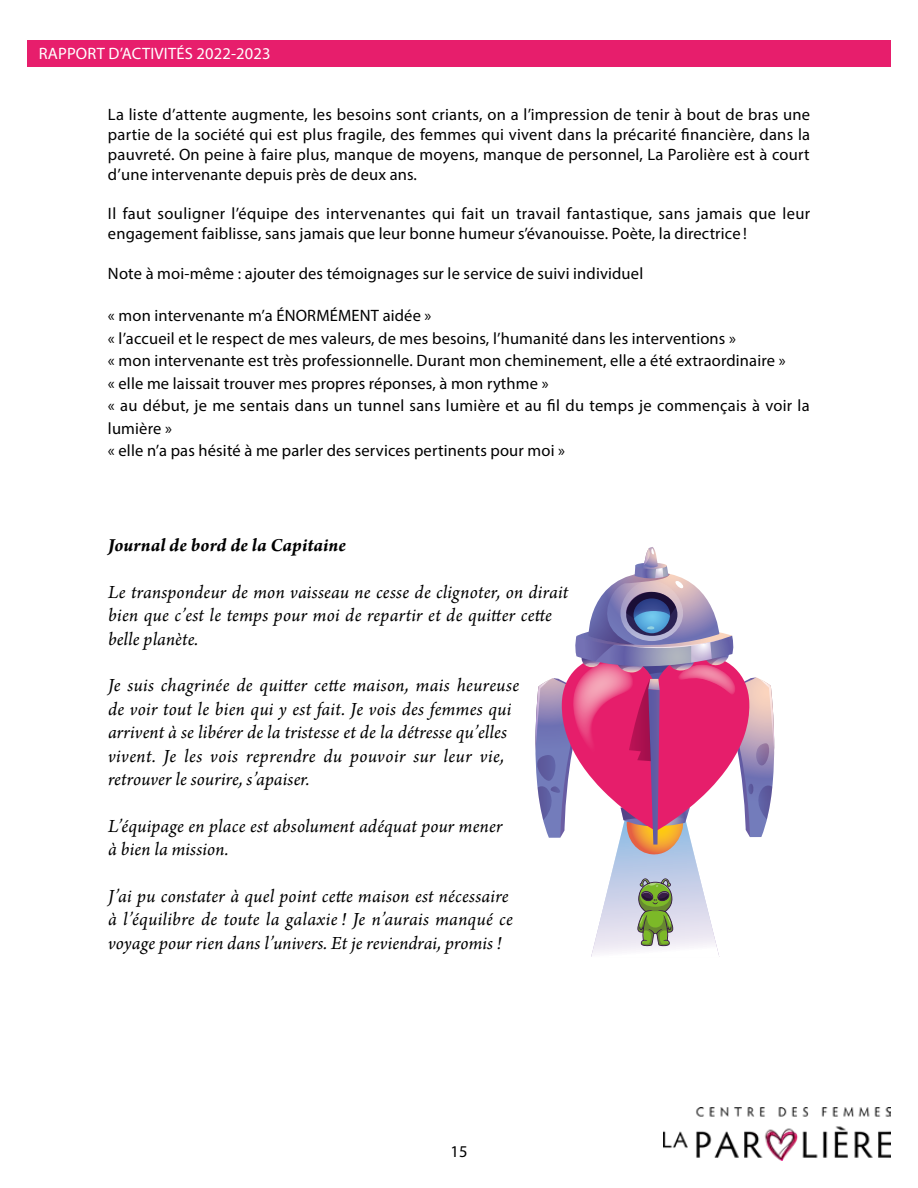
<style>
.page{position:relative;width:918px;height:1188px;background:#fff}
.page>*{position:absolute;margin:0;border:0;box-sizing:border-box;transform-origin:0 0}
.t1{font:italic 19.5px/23.4px "Arno Pro";letter-spacing:.01em;color:#000}
.t2{font:italic 700 19.5px "Arno Pro";letter-spacing:.005em;color:#000}
.t3{font:16.5px/22.5px "Myriad Pro";letter-spacing:.01em;color:#000}
.t4{font:16.5px "Myriad Pro";letter-spacing:.01em;color:#fff}
</style>
<div class="page">
<div style="left:27px;top:40px;width:864px;height:28px;background:#e71e6c"></div>
<img style="left:663px;top:1107px;width:228px;height:54px">
<svg style="left:535px;top:547px;width:240px;height:410px"></svg>
<p class="t4" style="left:39px;top:43px;width:233px">RAPPORT D’ACTIVITÉS 2022-2023</p>
<p class="t3" style="left:108px;top:105px;width:704px;line-height:19.8px;text-align:justify">La liste d’attente augmente, les besoins sont criants, on a l’impression de tenir à bout de bras une partie de la société qui est plus fragile, des femmes qui vivent dans la précarité financière, dans la pauvreté. On peine à faire plus, manque de moyens, manque de personnel, La Parolière est à court d’une intervenante depuis près de deux ans.</p>
<p class="t3" style="left:108px;top:204px;width:704px;line-height:19.8px">Il faut souligner l’équipe des intervenantes qui fait un travail fantastique, sans jamais que leur engagement faiblisse, sans jamais que leur bonne humeur s’évanouisse. Poète, la directrice !</p>
<p class="t3" style="left:108px;top:262px;width:537px">Note à moi-même : ajouter des témoignages sur le service de suivi individuel</p>
<p class="t3" style="left:108px;top:304px;width:703px">« mon intervenante m’a ÉNORMÉMENT aidée »<br>« l’accueil et le respect de mes valeurs, de mes besoins, l’humanité dans les interventions »<br>« mon intervenante est très professionnelle. Durant mon cheminement, elle a été extraordinaire »<br>« elle me laissait trouver mes propres réponses, à mon rythme »<br>« au début, je me sentais dans un tunnel sans lumière et au fil du temps je commençais à voir la lumière »<br>« elle n’a pas hésité à me parler des services pertinents pour moi »</p>
<p class="t2" style="left:108px;top:534px;width:239px">Journal de bord de la Capitaine</p>
<p class="t1" style="left:108px;top:581px;width:462px">Le transpondeur de mon vaisseau ne cesse de clignoter, on dirait bien que c’est le temps pour moi de repartir et de quitter cette belle planète.</p>
<p class="t1" style="left:108px;top:675px;width:413px">Je suis chagrinée de quitter cette maison, mais heureuse de voir tout le bien qui y est fait. Je vois des femmes qui arrivent à se libérer de la tristesse et de la détresse qu’elles vivent. Je les vois reprendre du pouvoir sur leur vie, retrouver le sourire, s’apaiser.</p>
<p class="t1" style="left:108px;top:815px;width:396px">L’équipage en place est absolument adéquat pour mener à bien la mission.</p>
<p class="t1" style="left:108px;top:886px;width:406px">J’ai pu constater à quel point cette maison est nécessaire à l’équilibre de toute la galaxie! Je n’aurais manqué ce voyage pour rien dans l’univers. Et je reviendrai, promis!</p>
<p class="t3" style="left:450px;top:1140px;width:19px">15</p>
</div>
